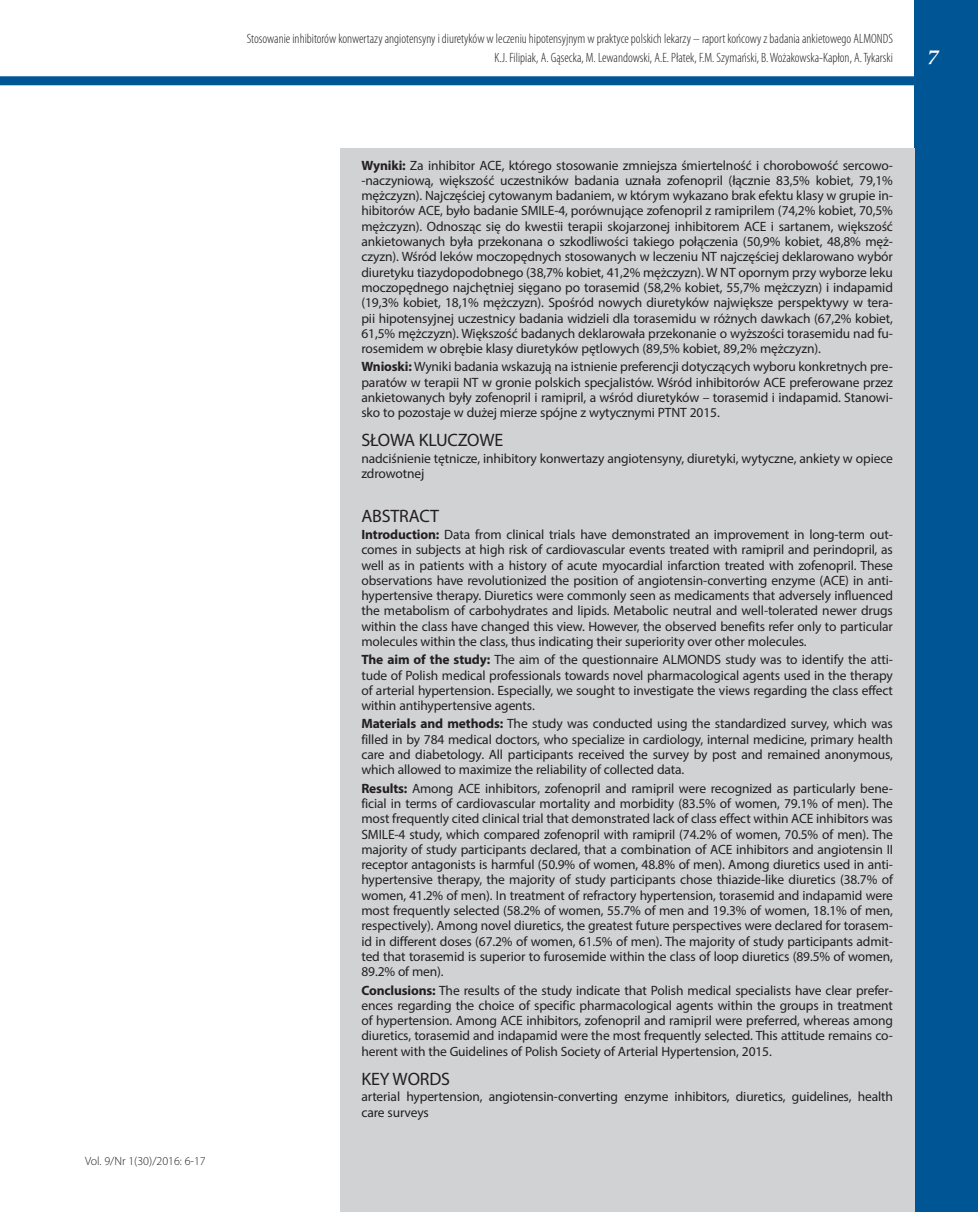
<style>
.page{position:relative;width:978px;height:1212px;background:#fff}
.page>*{position:absolute;margin:0;border:0;box-sizing:border-box;transform-origin:0 0}
.t1{font:italic 700 21px "Warnock Pro";color:#fff}
.t2{font:18px "Myriad Pro";letter-spacing:-.01em;color:#231f20}
.t3{font:13.5px/15.3px "Myriad Pro";letter-spacing:-.01em;color:#231f20;text-align:justify}
.t4{font:300 condensed 13.5px/19.5px "Myriad Pro";color:#231f20;text-align:right}
.t5{font:300 12px "Myriad Pro";color:#231f20}
.s1{font-weight:700}
</style>
<div class="page">
<div style="left:0;top:76px;width:978px;height:9px;background:#005594"></div>
<div style="left:914px;top:0;width:64px;height:1212px;background:#005594"></div>
<div style="left:340px;top:149px;width:574px;height:1063px;background:#d1d2d4"></div>
<p class="t5" style="left:85px;top:1154px;width:122px">Vol. 9/Nr 1(30)/2016: 6-17</p>
<p class="t4" style="left:247px;top:29px;width:648px">Stosowanie inhibitorów konwertazy angiotensyny i diuretyków w leczeniu hipotensyjnym w praktyce polskich lekarzy – raport końcowy z badania ankietowego ALMONDS<br>K.J. Filipiak, A. Gąsecka, M. Lewandowski, A.E. Płatek, F.M. Szymański, B. Wożakowska-Kapłon, A. Tykarski</p>
<h1 class="t1" style="left:927px;top:44px;width:13px">7</h1>
<p class="t3" style="left:361px;top:157px;width:533px"><span class="s1">Wyniki:</span> Za inhibitor ACE, którego stosowanie zmniejsza śmiertelność i chorobowość sercowo--naczyniową, większość uczestników badania uznała zofenopril (łącznie 83,5% kobiet, 79,1% mężczyzn). Najczęściej cytowanym badaniem, w którym wykazano brak efektu klasy w grupie in&shy;hibitorów ACE, było badanie SMILE-4, porównujące zofenopril z ramiprilem (74,2% kobiet, 70,5% mężczyzn). Odnosząc się do kwestii terapii skojarzonej inhibitorem ACE i sartanem, większość ankietowanych była przekonana o szkodliwości takiego połączenia (50,9% kobiet, 48,8% męż&shy;czyzn). Wśród leków moczopędnych stosowanych w leczeniu NT najczęściej deklarowano wybór diuretyku tiazydopodobnego (38,7% kobiet, 41,2% mężczyzn). W NT opornym przy wyborze leku moczopędnego najchętniej sięgano po torasemid (58,2% kobiet, 55,7% mężczyzn) i indapamid (19,3% kobiet, 18,1% mężczyzn). Spośród nowych diuretyków największe perspektywy w tera&shy;pii hipotensyjnej uczestnicy badania widzieli dla torasemidu w różnych dawkach (67,2% kobiet, 61,5% mężczyzn). Większość badanych deklarowała przekonanie o wyższości torasemidu nad fu&shy;rosemidem w obrębie klasy diuretyków pętlowych (89,5% kobiet, 89,2% mężczyzn).</p>
<p class="t3" style="left:361px;top:359px;width:533px"><span class="s1">Wnioski:</span> Wyniki badania wskazują na istnienie preferencji dotyczących wyboru konkretnych pre&shy;paratów w terapii NT w gronie polskich specjalistów. Wśród inhibitorów ACE preferowane przez ankietowanych były zofenopril i ramipril, a wśród diuretyków – torasemid i indapamid. Stanowi&shy;sko to pozostaje w dużej mierze spójne z wytycznymi PTNT 2015.</p>
<h2 class="t2" style="left:361px;top:429px;width:143px">SŁOWA KLUCZOWE</h2>
<p class="t3" style="left:361px;top:451px;width:533px">nadciśnienie tętnicze, inhibitory konwertazy angiotensyny, diuretyki, wytyczne, ankiety w opiece zdrowotnej</p>
<h2 class="t2" style="left:361px;top:505px;width:79px">ABSTRACT</h2>
<p class="t3" style="left:361px;top:526px;width:533px"><span class="s1">Introduction:</span> Data from clinical trials have demonstrated an improvement in long-term out&shy;comes in subjects at high risk of cardiovascular events treated with ramipril and perindopril, as well as in patients with a history of acute myocardial infarction treated with zofenopril. These observations have revolutionized the position of angiotensin-converting enzyme (ACE) in anti&shy;hypertensive therapy. Diuretics were commonly seen as medicaments that adversely influenced the metabolism of carbohydrates and lipids. Metabolic neutral and well-tolerated newer drugs within the class have changed this view. However, the observed benefits refer only to particular molecules within the class, thus indicating their superiority over other molecules.</p>
<p class="t3" style="left:361px;top:652px;width:533px"><span class="s1">The aim of the study:</span> The aim of the questionnaire ALMONDS study was to identify the atti&shy;tude of Polish medical professionals towards novel pharmacological agents used in the therapy of arterial hypertension. Especially, we sought to investigate the views regarding the class effect within antihypertensive agents.</p>
<p class="t3" style="left:361px;top:716px;width:533px"><span class="s1">Materials and methods:</span> The study was conducted using the standardized survey, which was filled in by 784 medical doctors, who specialize in cardiology, internal medicine, primary health care and diabetology. All participants received the survey by post and remained anonymous, which allowed to maximize the reliability of collected data.</p>
<p class="t3" style="left:361px;top:780px;width:533px"><span class="s1">Results:</span> Among ACE inhibitors, zofenopril and ramipril were recognized as particularly bene&shy;ficial in terms of cardiovascular mortality and morbidity (83.5% of women, 79.1% of men). The most frequently cited clinical trial that demonstrated lack of class effect within ACE inhibitors was SMILE-4 study, which compared zofenopril with ramipril (74.2% of women, 70.5% of men). The majority of study participants declared, that a combination of ACE inhibitors and angiotensin II receptor antagonists is harmful (50.9% of women, 48.8% of men). Among diuretics used in anti&shy;hypertensive therapy, the majority of study participants chose thiazide-like diuretics (38.7% of women, 41.2% of men). In treatment of refractory hypertension, torasemid and indapamid were most frequently selected (58.2% of women, 55.7% of men and 19.3% of women, 18.1% of men, respectively). Among novel diuretics, the greatest future perspectives were declared for torasem&shy;id in different doses (67.2% of women, 61.5% of men). The majority of study participants admit&shy;ted that torasemid is superior to furosemide within the class of loop diuretics (89.5% of women, 89.2% of men).</p>
<p class="t3" style="left:361px;top:982px;width:533px"><span class="s1">Conclusions:</span> The results of the study indicate that Polish medical specialists have clear prefer&shy;ences regarding the choice of specific pharmacological agents within the groups in treatment of hypertension. Among ACE inhibitors, zofenopril and ramipril were preferred, whereas among diuretics, torasemid and indapamid were the most frequently selected. This attitude remains co&shy;herent with the Guidelines of Polish Society of Arterial Hypertension, 2015.</p>
<h2 class="t2" style="left:361px;top:1067px;width:90px">KEY WORDS</h2>
<p class="t3" style="left:361px;top:1089px;width:533px">arterial hypertension, angiotensin-converting enzyme inhibitors, diuretics, guidelines, health care surveys</p>
</div>
